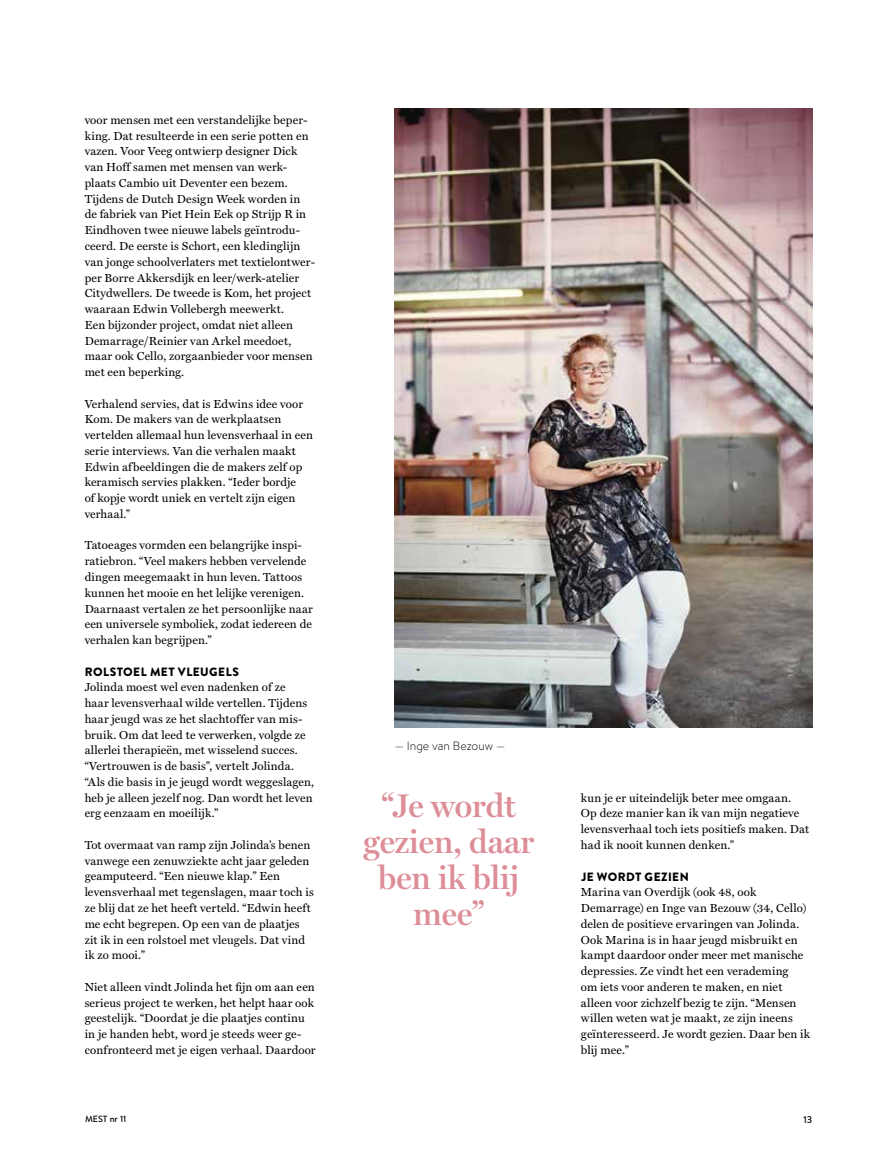
<style>
.page{position:relative;width:889px;height:1166px;background:#fff}
.page>*{position:absolute;margin:0;border:0;box-sizing:border-box;transform-origin:0 0}
.t1{font:600 33px/36px "Miller Display";color:#dd8e98;text-align:center}
.t2{font:900 12px "Brandon Text";letter-spacing:.035em;color:#000}
.t3{font:300 12px "Brandon Text";color:#000}
.t4{font:11.7px/15.8px "Miller Text";letter-spacing:.01em;color:#000}
.t5{font:500 9.75px "Brandon Text";color:#000}
.t6{font:500 9px "Brandon Text";color:#000}
</style>
<div class="page">
<img style="left:395px;top:108px;width:417px;height:619px">
<p class="t4" style="left:85px;top:112px;width:232px">voor mensen met een verstandelijke beper&shy;king. Dat resulteerde in een serie potten en vazen. Voor Veeg ontwierp designer Dick van Hoff samen met mensen van werk&shy;plaats Cambio uit Deventer een bezem.<br>Tijdens de Dutch Design Week worden in de fabriek van Piet Hein Eek op Strijp R in Eindhoven twee nieuwe labels geïntrodu&shy;ceerd. De eerste is Schort, een kledinglijn van jonge schoolverlaters met textielontwer&shy;per Borre Akkersdijk en leer/werk-atelier Citydwellers. De tweede is Kom, het project waaraan Edwin Vollebergh meewerkt.<br>Een bijzonder project, omdat niet alleen Demarrage/Reinier van Arkel meedoet, maar ook Cello, zorgaanbieder voor mensen met een beperking.</p>
<p class="t4" style="left:85px;top:395px;width:230px">Verhalend servies, dat is Edwins idee voor Kom. De makers van de werkplaatsen vertelden allemaal hun levensverhaal in een serie interviews. Van die verhalen maakt Edwin afbeeldingen die de makers zelf op keramisch servies plakken. “Ieder bordje<br>of kopje wordt uniek en vertelt zijn eigen verhaal.”</p>
<p class="t4" style="left:85px;top:537px;width:230px">Tatoeages vormden een belangrijke inspi&shy;ratiebron. “Veel makers hebben vervelende dingen meegemaakt in hun leven. Tattoos kunnen het mooie en het lelijke verenigen.<br>Daarnaast vertalen ze het persoonlijke naar een universele symboliek, zodat iedereen de verhalen kan begrijpen.”</p>
<p class="t2" style="left:85px;top:662px;width:156px">ROLSTOEL MET VLEUGELS</p>
<p class="t4" style="left:85px;top:679px;width:231px">Jolinda moest wel even nadenken of ze<br>haar levensverhaal wilde vertellen. Tijdens haar jeugd was ze het slachtoffer van mis&shy;bruik. Om dat leed te verwerken, volgde ze allerlei therapieën, met wisselend succes. “Vertrouwen is de basis”, vertelt Jolinda. “Als die basis in je jeugd wordt weggeslagen, heb je alleen jezelf nog. Dan wordt het leven erg eenzaam en moeilijk.”</p>
<p class="t4" style="left:85px;top:836px;width:231px">Tot overmaat van ramp zijn Jolinda’s benen vanwege een zenuwziekte acht jaar geleden geamputeerd. “Een nieuwe klap.” Een levensverhaal met tegenslagen, maar toch is ze blij dat ze het heeft verteld. “Edwin heeft me echt begrepen. Op een van de plaatjes zit ik in een rolstoel met vleugels. Dat vind ik zo mooi.”</p>
<p class="t4" style="left:85px;top:978px;width:232px">Niet alleen vindt Jolinda het fijn om aan een serieus project te werken, het helpt haar ook geestelijk. “Doordat je die plaatjes continu in je handen hebt, word je steeds weer ge&shy;confronteerd met je eigen verhaal. Daardoor</p>
<p class="t3" style="left:395px;top:737px;width:112px">— Inge van Bezouw —</p>
<h1 class="t1" style="left:363px;top:786px;width:172px">“Je wordt gezien, daar ben ik blij mee”</h1>
<p class="t4" style="left:581px;top:789px;width:230px">kun je er uiteindelijk beter mee omgaan.<br>Op deze manier kan ik van mijn negatieve levensverhaal toch iets positiefs maken. Dat had ik nooit kunnen denken.”</p>
<p class="t2" style="left:581px;top:867px;width:109px">JE WORDT GEZIEN</p>
<p class="t4" style="left:581px;top:884px;width:231px">Marina van Overdijk (ook 48, ook Demarrage) en Inge van Bezouw (34, Cello) delen de positieve ervaringen van Jolinda.<br>Ook Marina is in haar jeugd misbruikt en kampt daardoor onder meer met manische depressies. Ze vindt het een verademing<br>om iets voor anderen te maken, en niet alleen voor zichzelf bezig te zijn. “Mensen willen weten wat je maakt, ze zijn ineens geïnteresseerd. Je wordt gezien. Daar ben ik blij mee.”</p>
<p class="t6" style="left:85px;top:1112px;width:43px">MEST nr 11</p>
<p class="t5" style="left:803px;top:1112px;width:10px">13</p>
</div>
